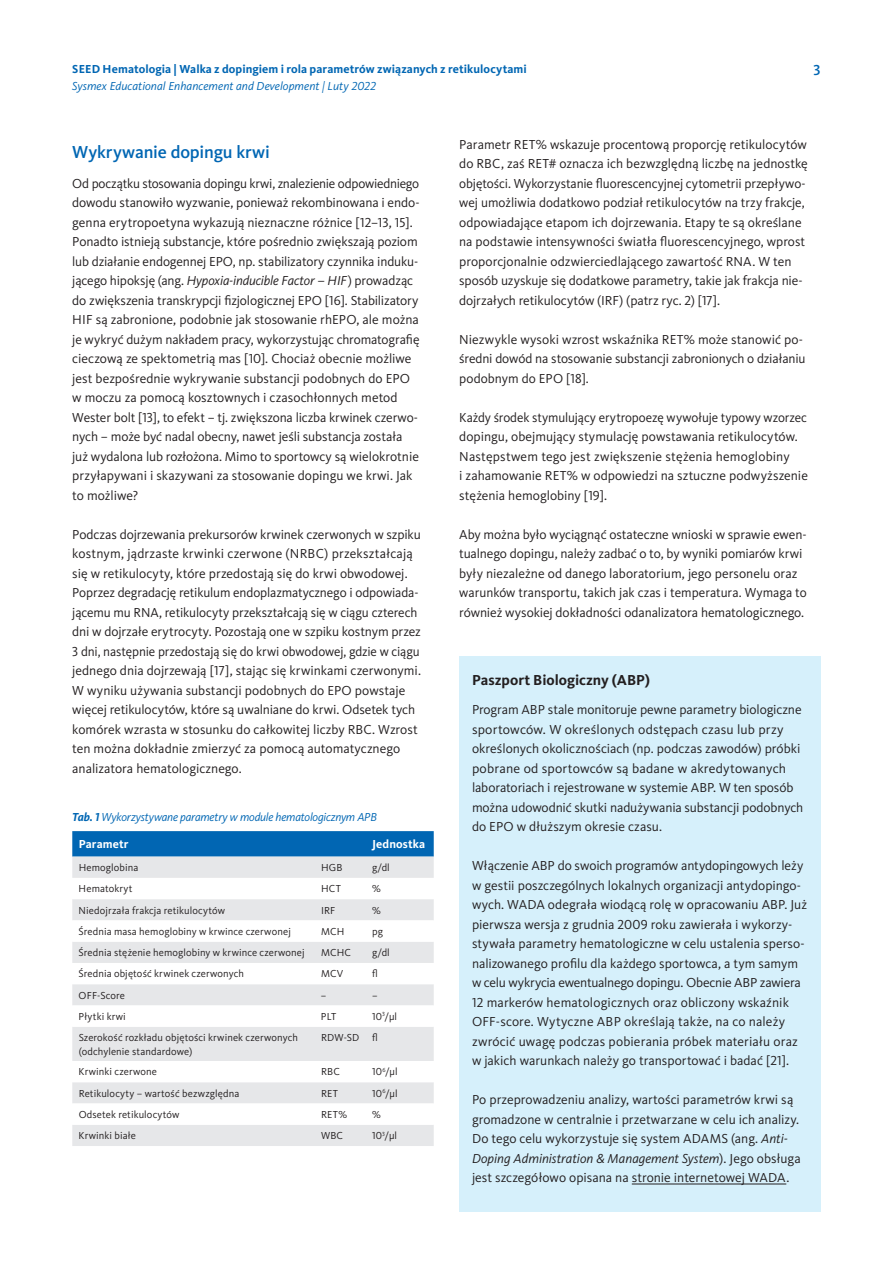
<style>
.page{position:relative;width:893px;height:1263px;background:#fff}
.page>*{position:absolute;margin:0;border:0;box-sizing:border-box;transform-origin:0 0}
.t1{font:500 18px "Kievit Pro";letter-spacing:-.01em;color:#0166b3}
.t2{font:700 15px "Kievit Pro";color:#231f20}
.t3{font:500 15px "Kievit Pro";color:#0166b3}
.t4{font:13.5px/19.5px "Kievit Pro";color:#231f20}
.t5{font:italic 12px "Kievit Pro";letter-spacing:-.005em;color:#0166b3}
.t6{font:700 12px "Kievit Pro";letter-spacing:.005em;color:#0166b3}
.t7{font:700 12px "Kievit Pro";letter-spacing:.01em;color:#fff}
.t8{font:10.5px/13.5px "Kievit Pro";letter-spacing:.01em;color:#231f20}
.s1{font-style:italic}
.s2{font-weight:700}
</style>
<div class="page">
<div style="left:459px;top:656px;width:362px;height:555px;background:#d6f0fb"></div>
<hr style="left:632px;top:1183px;width:154px;height:1px;background:#231f20">
<svg style="left:72px;top:831px;width:362px;height:26px;background:#076ab4"></svg>
<div style="left:72px;top:857px;width:362px;height:289px;background:#e6e7e9"></div>
<svg style="left:72px;top:878px;width:362px;height:247px"></svg>
<p class="t6" style="left:72px;top:62px;width:456px">SEED Hematologia | Walka z dopingiem i rola parametrów związanych z retikulocytami</p>
<p class="t3" style="left:813px;top:61px;width:9px">3</p>
<p class="t5" style="left:72px;top:79px;width:305px">Sysmex Educational Enhancement and Development | Luty 2022</p>
<h1 class="t1" style="left:72px;top:141px;width:199px">Wykrywanie dopingu krwi</h1>
<p class="t4" style="left:72px;top:173px;width:349px">Od początku stosowania dopingu krwi, znalezienie odpowiedniego dowodu stanowiło wyzwanie, ponieważ rekombinowana i endo&shy;genna erytropoetyna wykazują nieznaczne różnice [12–13, 15].<br>Ponadto istnieją substancje, które pośrednio zwiększają poziom lub działanie endogennej EPO, np. stabilizatory czynnika induku&shy;jącego hipoksję (ang. <span class="s1">Hypoxia-inducible Factor – HIF</span>) prowadząc do zwiększenia transkrypcji fizjologicznej EPO [16]. Stabilizatory HIF są zabronione, podobnie jak stosowanie rhEPO, ale można je wykryć dużym nakładem pracy, wykorzystując chromatografię cieczową ze spektometrią mas [10]. Chociaż obecnie możliwe jest bezpośrednie wykrywanie substancji podobnych do EPO w moczu za pomocą kosztownych i czasochłonnych metod Wester bolt [13], to efekt – tj. zwiększona liczba krwinek czerwo&shy;nych – może być nadal obecny, nawet jeśli substancja została już wydalona lub rozłożona. Mimo to sportowcy są wielokrotnie przyłapywani i skazywani za stosowanie dopingu we krwi. Jak to możliwe?</p>
<p class="t4" style="left:72px;top:524px;width:350px">Podczas dojrzewania prekursorów krwinek czerwonych w szpiku kostnym, jądrzaste krwinki czerwone (NRBC) przekształcają się w retikulocyty, które przedostają się do krwi obwodowej.<br>Poprzez degradację retikulum endoplazmatycznego i odpowiada&shy;jącemu mu RNA, retikulocyty przekształcają się w ciągu czterech dni w dojrzałe erytrocyty. Pozostają one w szpiku kostnym przez 3 dni, następnie przedostają się do krwi obwodowej, gdzie w ciągu jednego dnia dojrzewają [17], stając się krwinkami czerwonymi.<br>W wyniku używania substancji podobnych do EPO powstaje więcej retikulocytów, które są uwalniane do krwi. Odsetek tych komórek wzrasta w stosunku do całkowitej liczby RBC. Wzrost ten można dokładnie zmierzyć za pomocą automatycznego analizatora hematologicznego.</p>
<p class="t5" style="left:72px;top:810px;width:306px"><span class="s2">Tab. 1</span> Wykorzystywane parametry w module hematologicznym APB</p>
<p class="t7" style="left:79px;top:837px;width:51px">Parametr</p>
<p class="t7" style="left:372px;top:837px;width:55px">Jednostka</p>
<p class="t8" style="left:79px;top:861px;width:61px">Hemoglobina</p>
<p class="t8" style="left:321px;top:861px;width:23px">HGB</p>
<p class="t8" style="left:372px;top:861px;width:19px">g/dl</p>
<p class="t8" style="left:79px;top:882px;width:55px">Hematokryt</p>
<p class="t8" style="left:321px;top:882px;width:21px">HCT</p>
<p class="t8" style="left:372px;top:882px;width:10px">%</p>
<p class="t8" style="left:79px;top:903px;width:148px">Niedojrzała frakcja retikulocytów</p>
<p class="t8" style="left:321px;top:903px;width:16px">IRF</p>
<p class="t8" style="left:372px;top:903px;width:10px">%</p>
<p class="t8" style="left:79px;top:924px;width:214px">Średnia masa hemoglobiny w krwince czerwonej</p>
<p class="t8" style="left:321px;top:924px;width:25px">MCH</p>
<p class="t8" style="left:372px;top:924px;width:12px">pg</p>
<p class="t8" style="left:79px;top:946px;width:228px">Średnia stężenie hemoglobiny w krwince czerwonej</p>
<p class="t8" style="left:321px;top:946px;width:31px">MCHC</p>
<p class="t8" style="left:372px;top:946px;width:19px">g/dl</p>
<p class="t8" style="left:79px;top:967px;width:167px">Średnia objętość krwinek czerwonych</p>
<p class="t8" style="left:321px;top:967px;width:24px">MCV</p>
<p class="t8" style="left:372px;top:967px;width:7px">fl</p>
<p class="t8" style="left:79px;top:988px;width:48px">OFF-Score</p>
<p class="t8" style="left:321px;top:988px;width:7px">–</p>
<p class="t8" style="left:372px;top:988px;width:7px">–</p>
<p class="t8" style="left:79px;top:1009px;width:49px">Płytki krwi</p>
<p class="t8" style="left:321px;top:1009px;width:17px">PLT</p>
<p class="t8" style="left:372px;top:1009px;width:27px">10<sup>3</sup>/µl</p>
<p class="t8" style="left:79px;top:1031px;width:221px">Szerokość rozkładu objętości krwinek czerwonych (odchylenie standardowe)</p>
<p class="t8" style="left:321px;top:1031px;width:58px">RDW-SD fl</p>
<p class="t8" style="left:79px;top:1065px;width:80px">Krwinki czerwone</p>
<p class="t8" style="left:321px;top:1065px;width:20px">RBC</p>
<p class="t8" style="left:372px;top:1065px;width:27px">10<sup>6</sup>/µl</p>
<p class="t8" style="left:79px;top:1086px;width:162px">Retikulocyty – wartość bezwzględna</p>
<p class="t8" style="left:321px;top:1086px;width:18px">RET</p>
<p class="t8" style="left:372px;top:1086px;width:27px">10<sup>6</sup>/µl</p>
<p class="t8" style="left:79px;top:1107px;width:102px">Odsetek retikulocytów</p>
<p class="t8" style="left:321px;top:1107px;width:28px">RET%</p>
<p class="t8" style="left:372px;top:1107px;width:10px">%</p>
<p class="t8" style="left:79px;top:1129px;width:59px">Krwinki białe</p>
<p class="t8" style="left:321px;top:1129px;width:24px">WBC</p>
<p class="t8" style="left:372px;top:1129px;width:27px">10<sup>3</sup>/µl</p>
<p class="t4" style="left:459px;top:134px;width:350px">Parametr RET% wskazuje procentową proporcję retikulocytów do RBC, zaś RET# oznacza ich bezwzględną liczbę na jednostkę objętości. Wykorzystanie fluorescencyjnej cytometrii przepływo&shy;wej umożliwia dodatkowo podział retikulocytów na trzy frakcje, odpowiadające etapom ich dojrzewania. Etapy te są określane na podstawie intensywności światła fluorescencyjnego, wprost proporcjonalnie odzwierciedlającego zawartość RNA. W ten sposób uzyskuje się dodatkowe parametry, takie jak frakcja nie&shy;dojrzałych retikulocytów (IRF) (patrz ryc. 2) [17].</p>
<p class="t4" style="left:459px;top:329px;width:348px">Niezwykle wysoki wzrost wskaźnika RET% może stanowić po&shy;średni dowód na stosowanie substancji zabronionych o działaniu podobnym do EPO [18].</p>
<p class="t4" style="left:459px;top:407px;width:350px">Każdy środek stymulujący erytropoezę wywołuje typowy wzorzec dopingu, obejmujący stymulację powstawania retikulocytów.<br>Następstwem tego jest zwiększenie stężenia hemoglobiny<br>i zahamowanie RET% w odpowiedzi na sztuczne podwyższenie stężenia hemoglobiny [19].</p>
<p class="t4" style="left:459px;top:524px;width:349px">Aby można było wyciągnąć ostateczne wnioski w sprawie ewen&shy;tualnego dopingu, należy zadbać o to, by wyniki pomiarów krwi były niezależne od danego laboratorium, jego personelu oraz warunków transportu, takich jak czas i temperatura. Wymaga to również wysokiej dokładności odanalizatora hematologicznego.</p>
<p class="t2" style="left:472px;top:671px;width:179px">Paszport Biologiczny (ABP)</p>
<p class="t4" style="left:472px;top:700px;width:333px">Program ABP stale monitoruje pewne parametry biologiczne sportowców. W określonych odstępach czasu lub przy określonych okolicznościach (np. podczas zawodów) próbki pobrane od sportowców są badane w akredytowanych laboratoriach i rejestrowane w systemie ABP. W ten sposób można udowodnić skutki nadużywania substancji podobnych do EPO w dłuższym okresie czasu.</p>
<p class="t4" style="left:472px;top:856px;width:337px">Włączenie ABP do swoich programów antydopingowych leży w gestii poszczególnych lokalnych organizacji antydopingo&shy;wych. WADA odegrała wiodącą rolę w opracowaniu ABP. Już pierwsza wersja z grudnia 2009 roku zawierała i wykorzy&shy;stywała parametry hematologiczne w celu ustalenia sperso&shy;nalizowanego profilu dla każdego sportowca, a tym samym w celu wykrycia ewentualnego dopingu. Obecnie ABP zawiera 12 markerów hematologicznych oraz obliczony wskaźnik OFF-score. Wytyczne ABP określają także, na co należy zwrócić uwagę podczas pobierania próbek materiału oraz w jakich warunkach należy go transportować i badać [21].</p>
<p class="t4" style="left:472px;top:1090px;width:330px">Po przeprowadzeniu analizy, wartości parametrów krwi są gromadzone w centralnie i przetwarzane w celu ich analizy.<br>Do tego celu wykorzystuje się system ADAMS (ang. <span class="s1">Anti-Doping Administration &amp; Management System</span>). Jego obsługa jest szczegółowo opisana na stronie internetowej WADA.</p>
</div>
